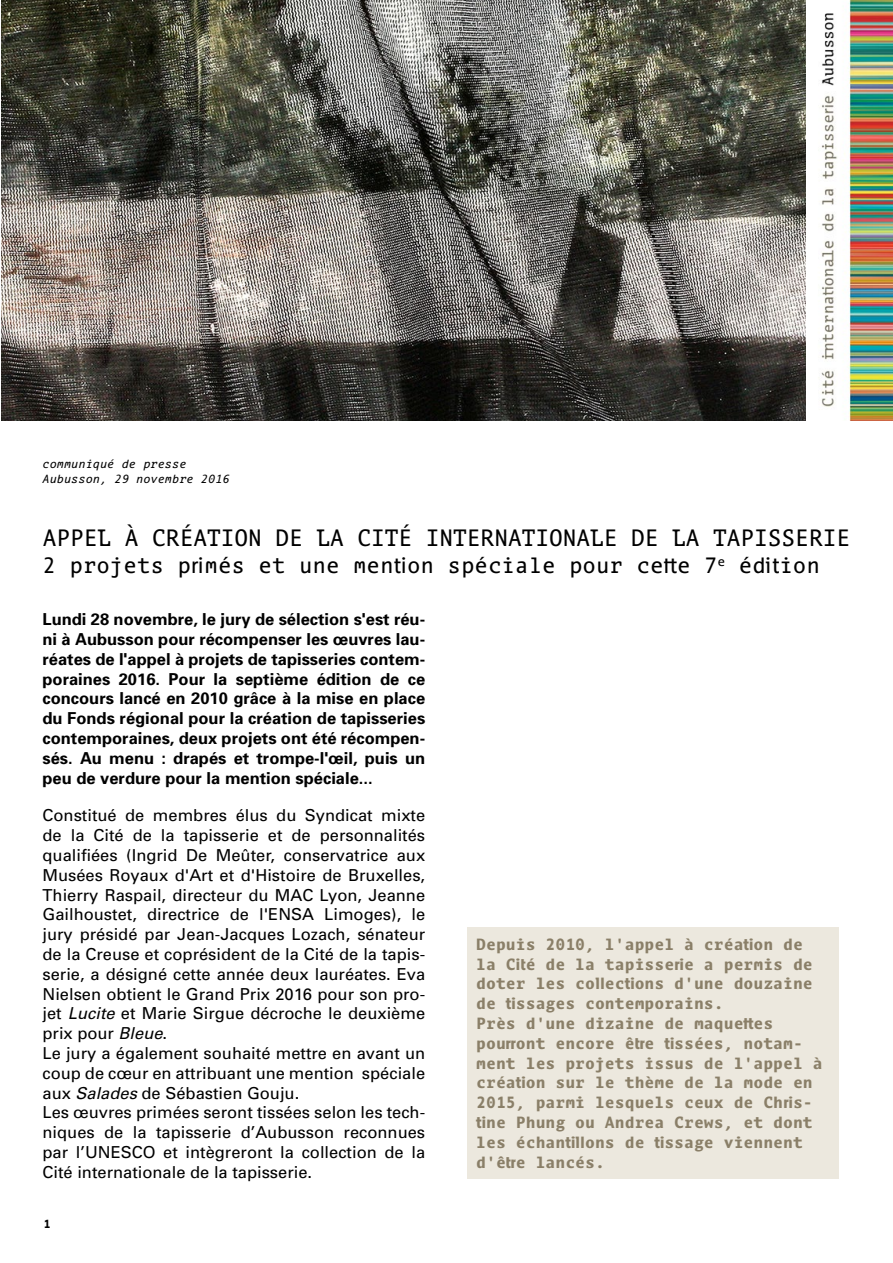
<style>
.page{position:relative;width:893px;height:1263px;background:#fff}
.page>*{position:absolute;margin:0;border:0;box-sizing:border-box;transform-origin:0 0}
.t1{font:24px "Aubusson";letter-spacing:-.03em;color:#000}
.t2{font:22.5px "Aubusson";color:#000}
.t3{font:16.5px/19.8px "Univers";color:#000}
.t4{font:700 16.5px/19.8px "Univers";color:#000;text-align:justify}
.t5{font:700 16.5px/19.8px "Aubusson";color:#8a7f68}
.t6{font:italic 12px/14.4px "Aubusson";color:#000}
.t7{font:700 12px "Aubusson";color:#000}
.s1{font-style:italic}
</style>
<div class="page">
<img style="left:1px;top:0;width:805px;height:421px">
<img style="left:821px;top:0;width:72px;height:421px">
<div style="left:468px;top:927px;width:371px;height:252px;background:#ece8de"></div>
<p class="t6" style="left:43px;top:457px;width:189px">communiqué de presse<br>Aubusson, 29 novembre 2016</p>
<h1 class="t1" style="left:43px;top:524px;width:809px">APPEL À CRÉATION DE LA CITÉ INTERNATIONALE DE LA TAPISSERIE</h1>
<h2 class="t2" style="left:43px;top:553px;width:779px">2 projets primés et une mention spéciale pour cette 7<sup>e</sup> édition</h2>
<p class="t4" style="left:43px;top:609px;width:384px">Lundi 28 novembre, le jury de sélection s'est réu&shy;ni à Aubusson pour récompenser les œuvres lau&shy;réates de l'appel à projets de tapisseries contem&shy;poraines 2016. Pour la septième édition de ce concours lancé en 2010 grâce à la mise en place du Fonds régional pour la création de tapisseries contemporaines, deux projets ont été récompen&shy;sés. Au menu : drapés et trompe-l'œil, puis un peu de verdure pour la mention spéciale...</p>
<p class="t3" style="left:43px;top:806px;width:384px">Constitué de membres élus du Syndicat mixte de la Cité de la tapisserie et de personnalités qualifiées (Ingrid De Meûter, conservatrice aux Musées Royaux d'Art et d'Histoire de Bruxelles, Thierry Raspail, directeur du MAC Lyon, Jeanne Gailhoustet, directrice de l'ENSA Limoges), le jury présidé par Jean-Jacques Lozach, sénateur de la Creuse et coprésident de la Cité de la tapis&shy;serie, a désigné cette année deux lauréates. Eva Nielsen obtient le Grand Prix 2016 pour son pro&shy;jet <span class="s1">Lucite</span> et Marie Sirgue décroche le deuxième prix pour <span class="s1">Bleue</span>.<br>Le jury a également souhaité mettre en avant un coup de cœur en attribuant une mention spéciale aux <span class="s1">Salades</span> de Sébastien Gouju.<br>Les œuvres primées seront tissées selon les tech&shy;niques de la tapisserie d’Aubusson reconnues par l’UNESCO et intègreront la collection de la Cité internationale de la tapisserie.</p>
<p class="t7" style="left:43px;top:1216px;width:9px">1</p>
<p class="t5" style="left:476px;top:934px;width:348px">Depuis 2010, l'appel à création de la Cité de la tapisserie a permis de doter les collections d'une douzaine de tissages contemporains.<br>Près d'une dizaine de maquettes pourront encore être tissées, notam&shy;ment les projets issus de l'appel à création sur le thème de la mode en<br>2015, parmi lesquels ceux de Chris&shy;tine Phung ou Andrea Crews, et dont les échantillons de tissage viennent d'être lancés.</p>
</div>
